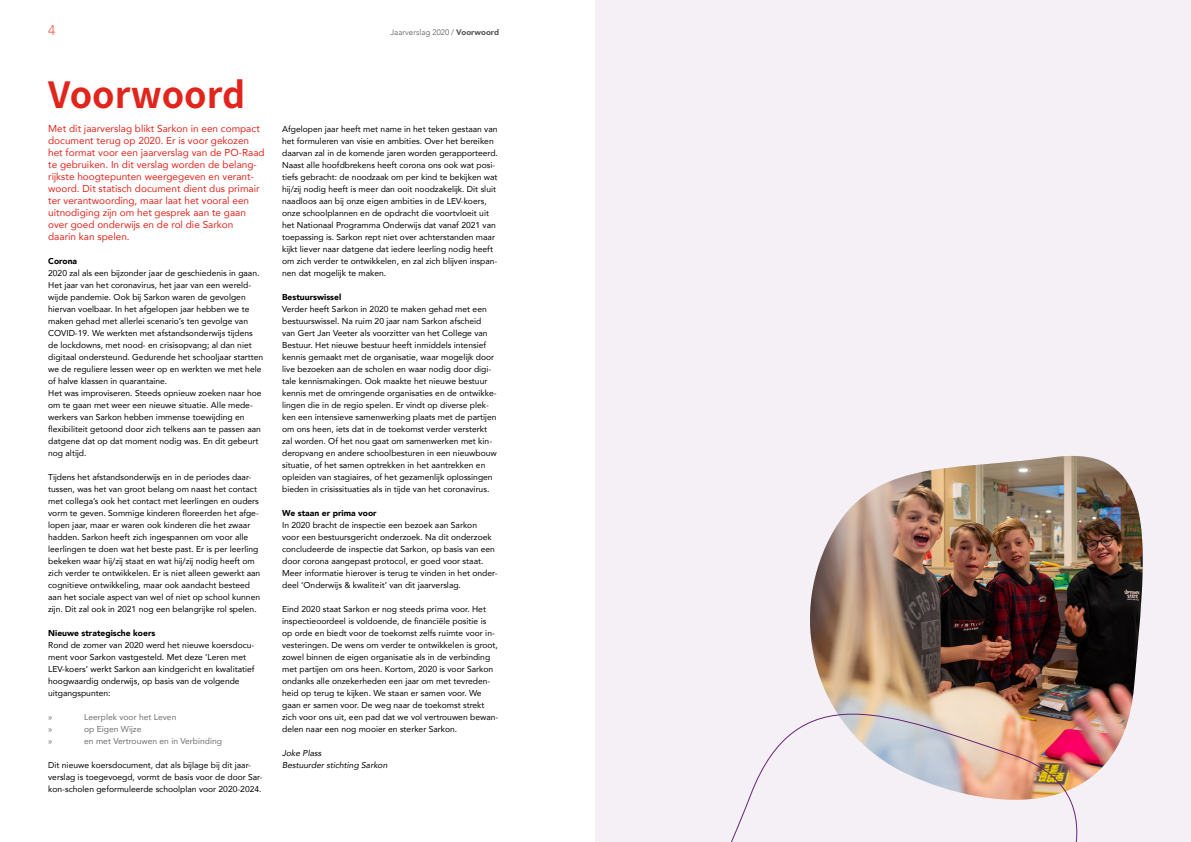
<style>
.page{position:relative;width:1191px;height:842px;background:#fff}
.page>*{position:absolute;margin:0;border:0;box-sizing:border-box;transform-origin:0 0}
.t1{font:700 36px "Noto Sans TC";color:#e1251c}
.t2{font:300 14px "Avenir";color:#e85b3e}
.t3{font:10px/12px "Avenir";color:#e1251c}
.t4{font:8.5px/12px "Avenir";color:#000}
.t5{font:8.5px "Avenir";color:#6f6f6f}
.t6{font:900 8.5px "Avenir";color:#000}
.t7{font:italic 8.5px/12px "Avenir";color:#000}
.t8{font:300 8px "Avenir";color:#575756}
.s1{font-weight:900}
</style>
<div class="page">
<div style="left:595px;top:0;width:596px;height:842px;background:#f4f0f5"></div>
<img style="left:810px;top:456px;width:333px;height:218px">
<img style="left:731px;top:674px;width:405px;height:168px">
<h2 class="t2" style="left:48px;top:22px;width:9px">4</h2>
<p class="t8" style="left:390px;top:27px;width:110px">Jaarverslag 2020 / <span class="s1">Voorwoord</span></p>
<h1 class="t1" style="left:48px;top:75px;width:198px">Voorwoord</h1>
<p class="t3" style="left:48px;top:122px;width:218px">Met dit jaarverslag blikt Sarkon in een compact document terug op 2020. Er is voor gekozen het format voor een jaarverslag van de PO-Raad te gebruiken. In dit verslag worden de belang&shy;rijkste hoogtepunten weergegeven en verant&shy;woord. Dit statisch document dient dus primair ter verantwoording, maar laat het vooral een uitnodiging zijn om het gesprek aan te gaan over goed onderwijs en de rol die Sarkon<br>daarin kan spelen.</p>
<p class="t4" style="left:282px;top:123px;width:217px">Afgelopen jaar heeft met name in het teken gestaan van het formuleren van visie en ambities. Over het bereiken daarvan zal in de komende jaren worden gerapporteerd.<br>Naast alle hoofdbrekens heeft corona ons ook wat posi&shy;tiefs gebracht: de noodzaak om per kind te bekijken wat hij/zij nodig heeft is meer dan ooit noodzakelijk. Dit sluit naadloos aan bij onze eigen ambities in de LEV-koers, onze schoolplannen en de opdracht die voortvloeit uit het Nationaal Programma Onderwijs dat vanaf 2021 van toepassing is. Sarkon rept niet over achterstanden maar kijkt liever naar datgene dat iedere leerling nodig heeft om zich verder te ontwikkelen, en zal zich blijven inspan&shy;nen dat mogelijk te maken.</p>
<p class="t6" style="left:282px;top:290px;width:61px">Bestuurswissel</p>
<p class="t4" style="left:282px;top:303px;width:216px">Verder heeft Sarkon in 2020 te maken gehad met een bestuurswissel. Na ruim 20 jaar nam Sarkon afscheid van Gert Jan Veeter als voorzitter van het College van Bestuur. Het nieuwe bestuur heeft inmiddels intensief kennis gemaakt met de organisatie, waar mogelijk door live bezoeken aan de scholen en waar nodig door digi&shy;tale kennismakingen. Ook maakte het nieuwe bestuur kennis met de omringende organisaties en de ontwikke&shy;lingen die in de regio spelen. Er vindt op diverse plek&shy;ken een intensieve samenwerking plaats met de partijen om ons heen, iets dat in de toekomst verder versterkt zal worden. Of het nou gaat om samenwerken met kin&shy;deropvang en andere schoolbesturen in een nieuwbouw situatie, of het samen optrekken in het aantrekken en opleiden van stagiaires, of het gezamenlijk oplossingen bieden in crisissituaties als in tijde van het coronavirus.</p>
<p class="t6" style="left:282px;top:506px;width:96px">We staan er prima voor</p>
<p class="t4" style="left:282px;top:519px;width:217px">In 2020 bracht de inspectie een bezoek aan Sarkon<br>voor een bestuursgericht onderzoek. Na dit onderzoek concludeerde de inspectie dat Sarkon, op basis van een door corona aangepast protocol, er goed voor staat.<br>Meer informatie hierover is terug te vinden in het onder&shy;deel ‘Onderwijs &amp; kwaliteit’ van dit jaarverslag.</p>
<p class="t4" style="left:282px;top:603px;width:218px">Eind 2020 staat Sarkon er nog steeds prima voor. Het inspectieoordeel is voldoende, de financiële positie is op orde en biedt voor de toekomst zelfs ruimte voor in&shy;vesteringen. De wens om verder te ontwikkelen is groot, zowel binnen de eigen organisatie als in de verbinding met partijen om ons heen. Kortom, 2020 is voor Sarkon ondanks alle onzekerheden een jaar om met tevreden&shy;heid op terug te kijken. We staan er samen voor. We gaan er samen voor. De weg naar de toekomst strekt zich voor ons uit, een pad dat we vol vertrouwen bewan&shy;delen naar een nog mooier en sterker Sarkon.</p>
<p class="t7" style="left:282px;top:747px;width:107px">Joke Plass<br>Bestuurder stichting Sarkon</p>
<p class="t6" style="left:48px;top:254px;width:30px">Corona</p>
<p class="t4" style="left:48px;top:267px;width:216px">2020 zal als een bijzonder jaar de geschiedenis in gaan.<br>Het jaar van het coronavirus, het jaar van een wereld&shy;wijde pandemie. Ook bij Sarkon waren de gevolgen hiervan voelbaar. In het afgelopen jaar hebben we te maken gehad met allerlei scenario’s ten gevolge van COVID-19. We werkten met afstandsonderwijs tijdens de lockdowns, met nood- en crisisopvang; al dan niet digitaal ondersteund. Gedurende het schooljaar startten we de reguliere lessen weer op en werkten we met hele of halve klassen in quarantaine.<br>Het was improviseren. Steeds opnieuw zoeken naar hoe om te gaan met weer een nieuwe situatie. Alle mede&shy;werkers van Sarkon hebben immense toewijding en flexibiliteit getoond door zich telkens aan te passen aan datgene dat op dat moment nodig was. En dit gebeurt nog altijd.</p>
<p class="t4" style="left:48px;top:471px;width:213px">Tijdens het afstandsonderwijs en in de periodes daar&shy;tussen, was het van groot belang om naast het contact met collega’s ook het contact met leerlingen en ouders vorm te geven. Sommige kinderen floreerden het afge&shy;lopen jaar, maar er waren ook kinderen die het zwaar hadden. Sarkon heeft zich ingespannen om voor alle leerlingen te doen wat het beste past. Er is per leerling bekeken waar hij/zij staat en wat hij/zij nodig heeft om zich verder te ontwikkelen. Er is niet alleen gewerkt aan cognitieve ontwikkeling, maar ook aandacht besteed aan het sociale aspect van wel of niet op school kunnen zijn. Dit zal ook in 2021 nog een belangrijke rol spelen.</p>
<p class="t6" style="left:48px;top:626px;width:109px">Nieuwe strategische koers</p>
<p class="t4" style="left:48px;top:639px;width:208px">Rond de zomer van 2020 werd het nieuwe koersdocu&shy;ment voor Sarkon vastgesteld. Met deze ’Leren met LEV-koers’ werkt Sarkon aan kindgericht en kwalitatief hoogwaardig onderwijs, op basis van de volgende uitgangspunten:</p>
<p class="t5" style="left:48px;top:710px;width:6px">»</p>
<p class="t5" style="left:84px;top:710px;width:94px">Leerplek voor het Leven</p>
<p class="t5" style="left:48px;top:722px;width:6px">»</p>
<p class="t5" style="left:84px;top:722px;width:59px">op Eigen Wijze</p>
<p class="t5" style="left:48px;top:734px;width:6px">»</p>
<p class="t5" style="left:84px;top:734px;width:139px">en met Vertrouwen en in Verbinding</p>
<p class="t4" style="left:48px;top:759px;width:216px">Dit nieuwe koersdocument, dat als bijlage bij dit jaar&shy;verslag is toegevoegd, vormt de basis voor de door Sar&shy;kon-scholen geformuleerde schoolplan voor 2020-2024.</p>
</div>
